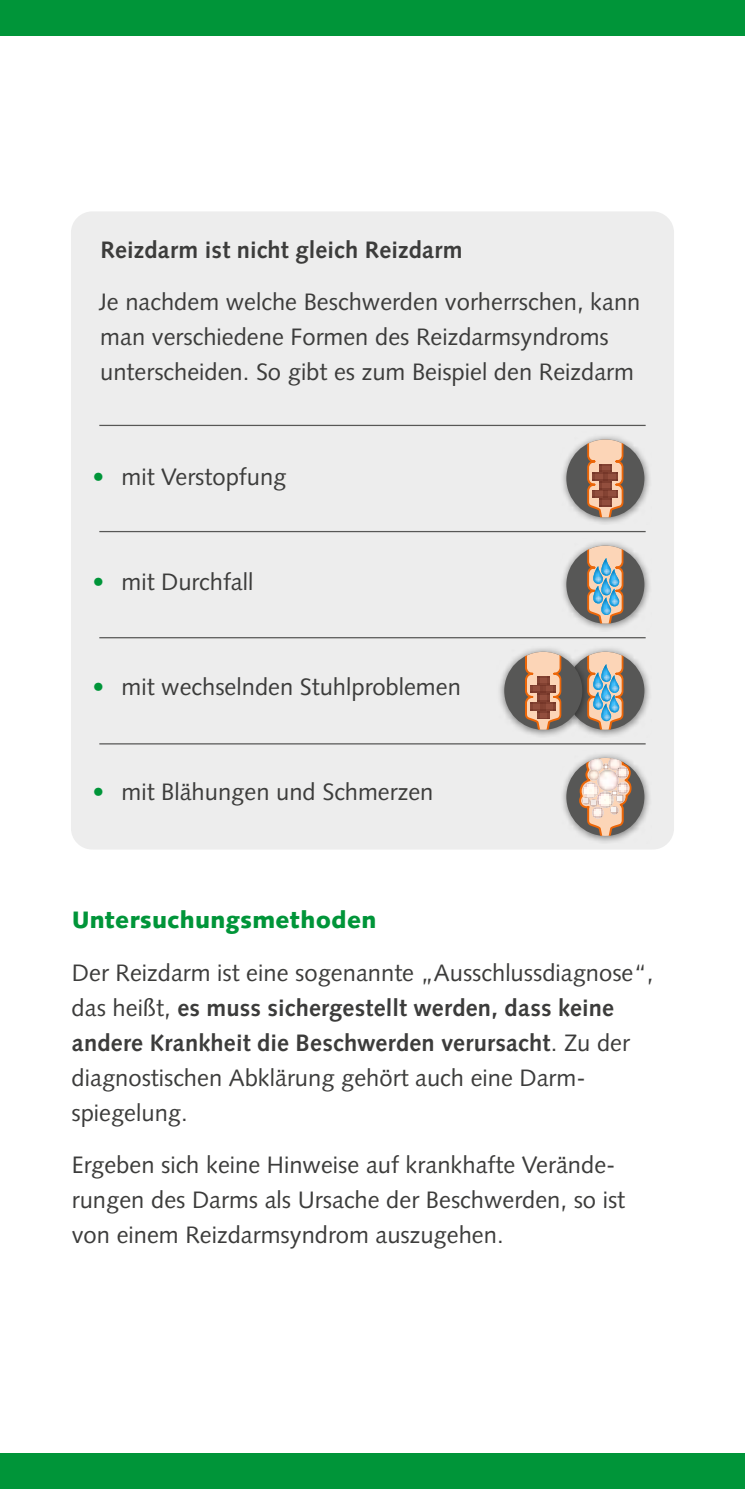
<style>
.page{position:relative;width:745px;height:1489px;background:#fff}
.page>*{position:absolute;margin:0;border:0;box-sizing:border-box;transform-origin:0 0}
.t1{font:23.75px/35px "Syntax LT Std";color:#3c3c3b}
.t2{font:700 23.75px "Syntax LT Std";letter-spacing:.005em;color:#3c3c3b}
.t3{font:900 23.75px "Syntax LT Std";letter-spacing:.015em;color:#009539}
.s1{color:#009539}
.s2{font-weight:700}
</style>
<div class="page">
<div style="left:0;top:0;width:744px;height:35px;background:#009539"></div>
<div style="left:0;top:1453px;width:744px;height:35px;background:#009539"></div>
<div style="left:71px;top:211px;width:602px;height:638px;background:#ededed;border-radius:21px"></div>
<hr style="left:99px;top:425px;width:546px;height:1px;background:#575756">
<hr style="left:99px;top:531px;width:546px;height:1px;background:#575756">
<hr style="left:99px;top:637px;width:546px;height:1px;background:#575756">
<hr style="left:99px;top:743px;width:546px;height:1px;background:#575756">
<div style="left:558px;top:431px;width:93px;height:94px;background:#000;opacity:.5"></div>
<div style="left:566px;top:439px;width:78px;height:78px;background:#575756;border-radius:50%"></div>
<svg style="left:586px;top:439px;width:37px;height:78px;background:#c69275"></svg>
<div style="left:558px;top:538px;width:93px;height:93px;background:#000;opacity:.5"></div>
<div style="left:566px;top:545px;width:78px;height:78px;background:#575756;border-radius:50%"></div>
<svg style="left:586px;top:545px;width:37px;height:78px;background:#afada4"></svg>
<div style="left:558px;top:644px;width:93px;height:93px;background:#000;opacity:.5"></div>
<div style="left:566px;top:651px;width:78px;height:78px;background:#575756;border-radius:50%"></div>
<svg style="left:589px;top:651px;width:34px;height:78px;background:#b1b3ad"></svg>
<div style="left:558px;top:750px;width:93px;height:93px;background:#000;opacity:.5"></div>
<div style="left:566px;top:758px;width:78px;height:77px;background:#575756;border-radius:50%"></div>
<svg style="left:578px;top:758px;width:53px;height:77px"></svg>
<div style="left:496px;top:644px;width:93px;height:93px;background:#000;opacity:.5"></div>
<div style="left:504px;top:651px;width:78px;height:78px;background:#575756;border-radius:50%"></div>
<svg style="left:524px;top:651px;width:37px;height:78px;background:#c69275"></svg>
<p class="t2" style="left:100px;top:236px;width:363px">Reizdarm ist nicht gleich Reizdarm</p>
<p class="t1" style="left:99px;top:284px;width:542px">Je nachdem welche Beschwerden vorherrschen, kann man verschiedene Formen des Reizdarmsyndroms unterscheiden. So gibt es zum Beispiel den Reizdarm</p>
<p class="t1" style="left:92px;top:459px;width:195px"><span class="s1">•</span> mit Verstopfung</p>
<p class="t1" style="left:92px;top:564px;width:162px"><span class="s1">•</span> mit Durchfall</p>
<p class="t1" style="left:92px;top:669px;width:369px"><span class="s1">•</span> mit wechselnden Stuhlproblemen</p>
<p class="t1" style="left:92px;top:774px;width:342px"><span class="s1">•</span> mit Blähungen und Schmerzen</p>
<p class="t3" style="left:72px;top:905px;width:306px">Untersuchungsmethoden</p>
<p class="t1" style="left:71px;top:954px;width:583px">Der Reizdarm ist eine sogenannte „Ausschlussdiagnose“, das heißt, <span class="s2">es muss sichergestellt werden, dass keine andere Krankheit die Beschwerden verursacht</span>. Zu der diagnostischen Abklärung gehört auch eine Darm&shy;spiegelung.</p>
<p class="t1" style="left:72px;top:1147px;width:554px">Ergeben sich keine Hinweise auf krankhafte Verände&shy;rungen des Darms als Ursache der Beschwerden, so ist von einem Reizdarmsyndrom auszugehen.</p>
</div>
